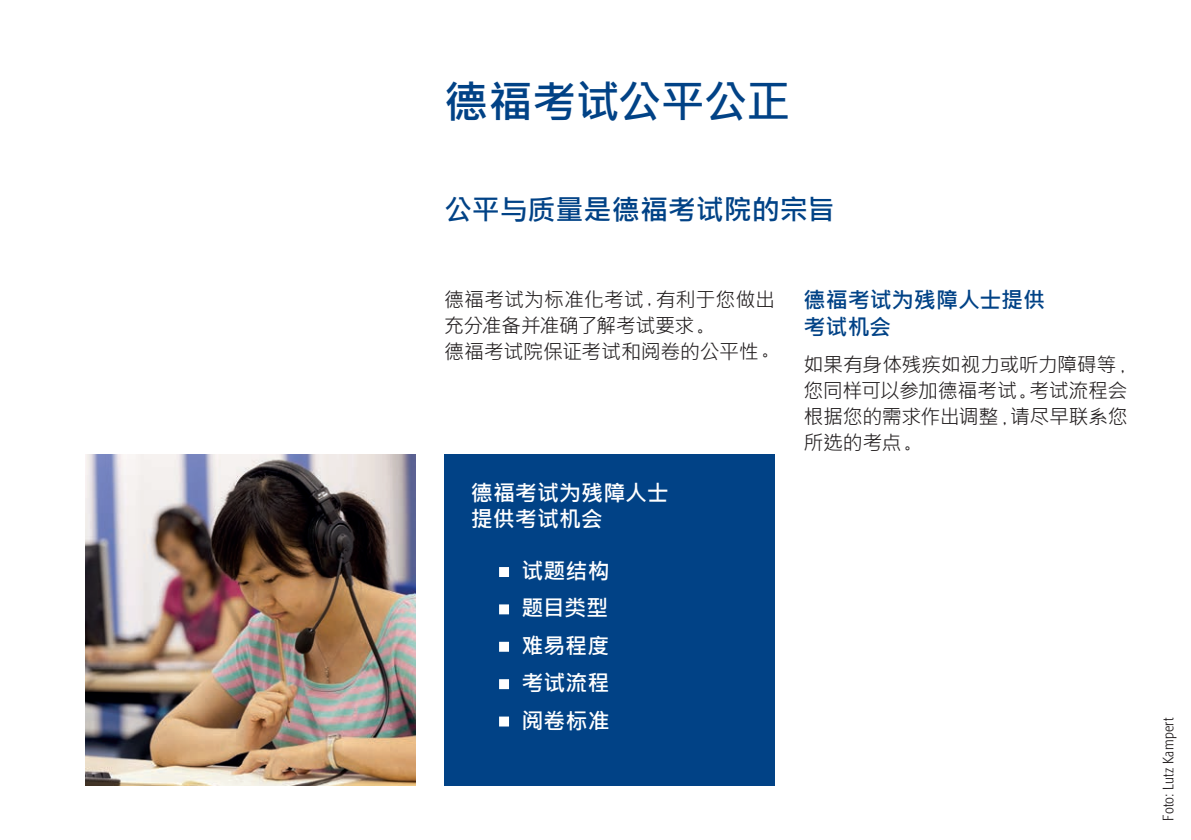
<style>
.page{position:relative;width:1191px;height:840px;background:#fff}
.page>*{position:absolute;margin:0;border:0;box-sizing:border-box;transform-origin:0 0}
.t1{font:700 44px "Microsoft Jheng Hei";letter-spacing:-.02em;color:#014286}
.t2{font:700 28px "Microsoft Jheng Hei";color:#014286}
.t3{font:700 22px/37.4px "Microsoft Jheng Hei";color:#fff}
.t4{font:700 22px/26.4px "Microsoft Jheng Hei";color:#014286}
.t5{font:20px/26px "Microsoft Jheng Hei";letter-spacing:-.02em;color:#231f20}
.t6{font:300 condensed 15px "Formata Pro";letter-spacing:.015em;color:#231f20}
</style>
<div class="page">
<div style="left:444px;top:454px;width:331px;height:331px;background:#014286"></div>
<div style="left:500px;top:567px;width:8px;height:8px;background:#fff"></div>
<div style="left:499px;top:566px;width:10px;height:10px;border:2px solid #fff"></div>
<div style="left:500px;top:605px;width:8px;height:8px;background:#fff"></div>
<div style="left:499px;top:604px;width:10px;height:10px;border:2px solid #fff"></div>
<div style="left:500px;top:642px;width:8px;height:8px;background:#fff"></div>
<div style="left:499px;top:641px;width:10px;height:10px;border:2px solid #fff"></div>
<div style="left:500px;top:679px;width:8px;height:8px;background:#fff"></div>
<div style="left:499px;top:678px;width:10px;height:10px;border:2px solid #fff"></div>
<div style="left:500px;top:717px;width:8px;height:8px;background:#fff"></div>
<div style="left:499px;top:716px;width:10px;height:10px;border:2px solid #fff"></div>
<img style="left:85px;top:454px;width:331px;height:331px">
<h1 class="t1" style="left:444px;top:74px;width:348px">德福考试公平公正</h1>
<h2 class="t2" style="left:444px;top:192px;width:392px">公平与质量是德福考试院的宗旨</h2>
<p class="t5" style="left:444px;top:286px;width:332px">德福考试为标准化考试，有利于您做出充分准备并准确了解考试要求。<br>德福考试院保证考试和阅卷的公平性。</p>
<p class="t4" style="left:803px;top:287px;width:243px">德福考试为残障人士提供考试机会</p>
<p class="t5" style="left:803px;top:351px;width:331px">如果有身体残疾如视力或听力障碍等，您同样可以参加德福考试。考试流程会根据您的需求作出调整，请尽早联系您所选的考点。</p>
<p class="t3" style="left:471px;top:479px;width:200px;line-height:26.4px">德福考试为残障人士提供考试机会</p>
<p class="t3" style="left:521px;top:552px;width:90px;text-align:justify">试题结构题目类型难易程度考试流程阅卷标准</p>
<p class="t6" style="left:1158px;top:820px;width:104px;rotate:-90deg">Foto: Lutz Kampert</p>
</div>
